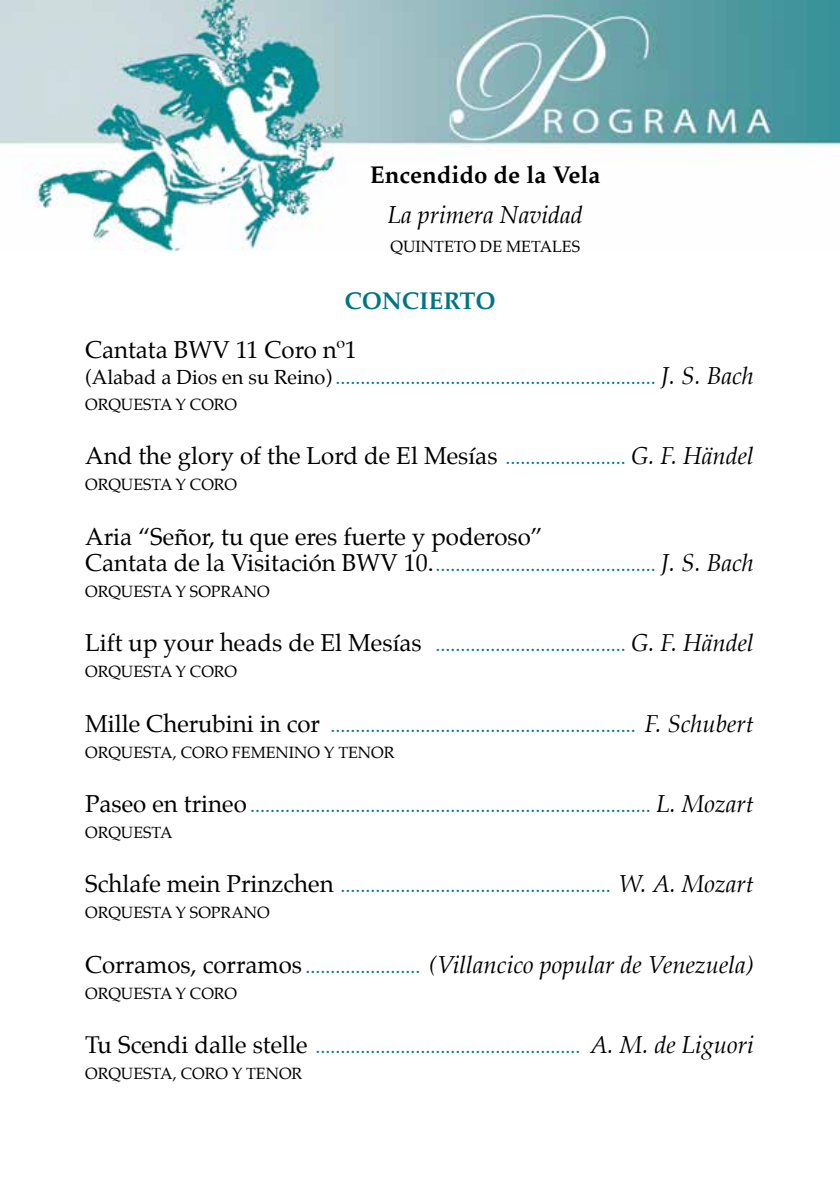
<style>
.page{position:relative;width:840px;height:1191px;background:#fff}
.page>*{position:absolute;margin:0;border:0;box-sizing:border-box;transform-origin:0 0}
.t1{font:24px "Palatino";color:#000}
.t2{font:italic 24px "Palatino";color:#000}
.t3{font:700 24px "Palatino";color:#000}
.t4{font:700 24px "Palatino";color:#007683}
.t5{font:20px "Palatino";color:#007683}
.t6{font:16px "Palatino";color:#000}
.s1{color:#000}
.s2{font-style:italic;font-size:24px;color:#000}
.s3{font-size:20px;color:#007683}
.s4{font-style:italic}
.s5{font-size:24px;color:#000}
.s6{font-style:normal}
.s7{font-style:normal;font-size:20px;color:#007683}
</style>
<div class="page">
<img style="left:0;top:0;width:839px;height:251px">
<p class="t3" style="left:370px;top:154px;width:231px">Encendido de la Vela</p>
<p class="t2" style="left:387px;top:194px;width:196px">La primera Navidad</p>
<p class="t6" style="left:390px;top:233px;width:191px">QUINTETO DE METALES</p>
<p class="t4" style="left:344px;top:281px;width:18px">CONCIER</p>
<p class="t4" style="left:459px;top:281px;width:35px">TO</p>
<p class="t1" style="left:85px;top:330px;width:273px">Cantata BWV 11 Coro nº1</p>
<p class="t5" style="left:85px;top:360px;width:669px"><span class="s1">(Alabad a Dios en su Reino)</span> ................................................................ <span class="s2">J. S. Bach</span></p>
<p class="t6" style="left:85px;top:391px;width:25px">Orquesta</p>
<p class="t6" style="left:175px;top:391px;width:39px">y Coro</p>
<p class="t1" style="left:85px;top:436px;width:670px">And the glory of the Lord de El Mesías <span class="s3">........................</span> <span class="s4">G. F. Händel</span></p>
<p class="t6" style="left:85px;top:471px;width:25px">Orquesta</p>
<p class="t6" style="left:175px;top:471px;width:39px">y Coro</p>
<p class="t1" style="left:85px;top:516px;width:459px">Aria “Señor, tu que eres fuerte y poderoso”</p>
<p class="t5" style="left:85px;top:547px;width:669px"><span class="s5">Cantata de la Visitación BWV 10.</span>............................................ <span class="s2">J. S. Bach</span></p>
<p class="t6" style="left:85px;top:578px;width:25px">Orquesta</p>
<p class="t6" style="left:175px;top:578px;width:96px">Y SOPRANO</p>
<p class="t5" style="left:85px;top:627px;width:670px"><span class="s5">Lift up your heads de El Mesías</span> ...................................... <span class="s2">G. F. Händel</span></p>
<p class="t6" style="left:85px;top:658px;width:25px">Orquesta</p>
<p class="t6" style="left:175px;top:658px;width:39px">y Coro</p>
<p class="t5" style="left:85px;top:708px;width:669px"><span class="s5">Mille Cherubini in cor</span> ............................................................. <span class="s2">F. Schubert</span></p>
<p class="t6" style="left:85px;top:738px;width:25px">Orquesta</p>
<p class="t6" style="left:173px;top:738px;width:33px">, Coro</p>
<p class="t6" style="left:232px;top:738px;width:12px">femenino</p>
<p class="t6" style="left:324px;top:738px;width:27px">y tenor</p>
<p class="t5" style="left:85px;top:788px;width:670px"><span class="s5">Paseo en trineo</span> ................................................................................ <span class="s2">L. Mozart</span></p>
<p class="t6" style="left:85px;top:819px;width:25px">Orquesta</p>
<p class="t5" style="left:85px;top:868px;width:670px"><span class="s5">Schlafe mein Prinzchen</span> ...................................................... <span class="s2">W. A. Mozart</span></p>
<p class="t6" style="left:85px;top:899px;width:25px">Orquesta</p>
<p class="t6" style="left:175px;top:899px;width:96px">Y SOPRANO</p>
<p class="t2" style="left:85px;top:944px;width:669px"><span class="s6">Corramos, corramos</span> <span class="s7">.......................</span> (Villancico popular de Venezuela)</p>
<p class="t6" style="left:85px;top:980px;width:25px">Orquesta</p>
<p class="t6" style="left:175px;top:980px;width:39px">y Coro</p>
<p class="t5" style="left:85px;top:1029px;width:669px"><span class="s5">Tu Scendi dalle stelle</span> ..................................................... <span class="s2">A. M. de Liguori</span></p>
<p class="t6" style="left:85px;top:1060px;width:25px">Orquesta</p>
<p class="t6" style="left:173px;top:1060px;width:33px">, Coro</p>
<p class="t6" style="left:231px;top:1060px;width:27px">y tenor</p>
</div>
